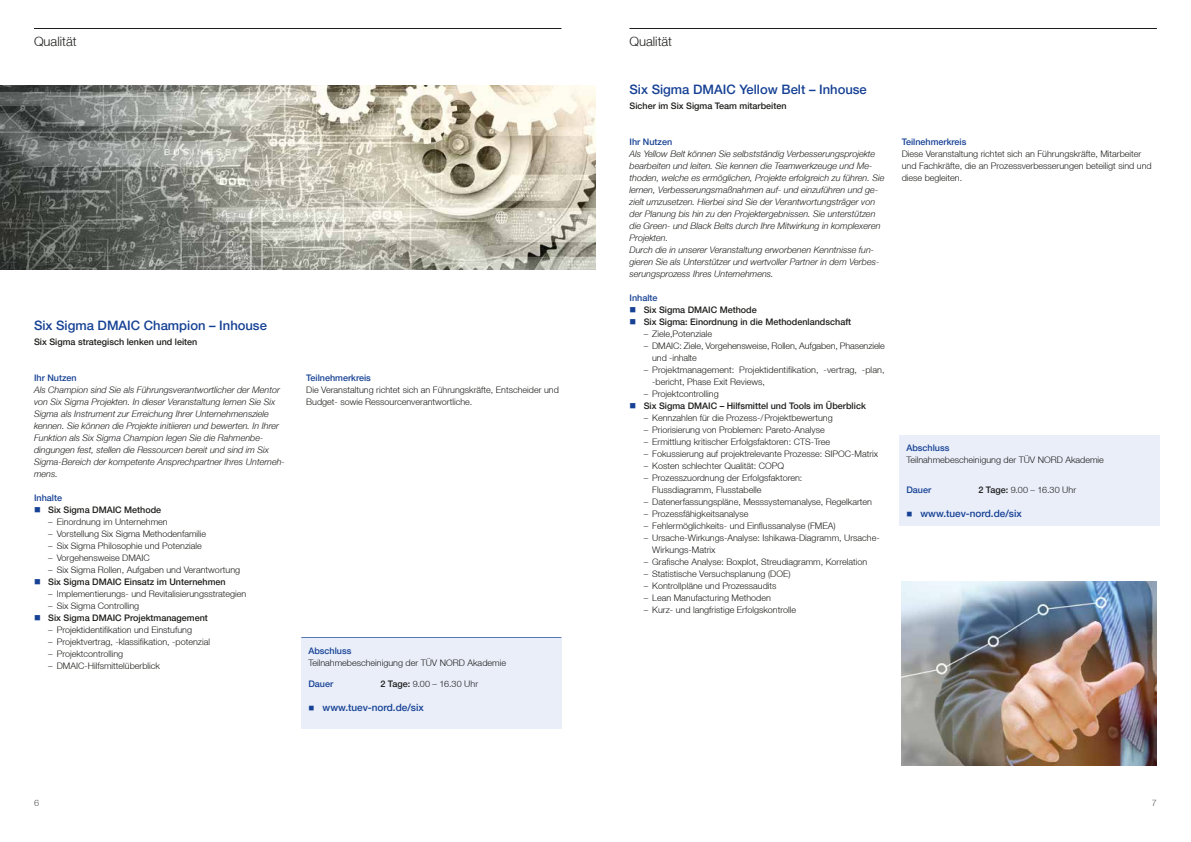
<style>
.page{position:relative;width:1191px;height:842px;background:#fff}
.page>*{position:absolute;margin:0;border:0;box-sizing:border-box;transform-origin:0 0}
.t1{font:500 13px "Helvetica Neue LT";color:#164194}
.t2{font:300 13px "Helvetica Neue LT";color:#1d1d1b}
.t3{font:500 10px "Helvetica Neue LT";color:#164194}
.t4{font:300 9px/12px "Helvetica Neue LT";color:#1d1d1b}
.t5{font:italic 300 9px/12px "Helvetica Neue LT";color:#1d1d1b}
.t6{font:500 9px/12px "Helvetica Neue LT";color:#1d1d1b}
.t7{font:500 9px "Helvetica Neue LT";color:#164194}
.t8{font:300 9px "Helvetica Neue LT";color:#575756}
.s1{font-weight:500}
</style>
<div class="page">
<hr style="left:34px;top:28px;width:527px;height:1px;background:#1d1d1b">
<hr style="left:629px;top:28px;width:528px;height:1px;background:#1d1d1b">
<img style="left:0;top:85px;width:595px;height:184px">
<div style="left:301px;top:638px;width:260px;height:91px;background:#e9eef9"></div>
<img style="left:901px;top:581px;width:256px;height:184px">
<div style="left:899px;top:435px;width:260px;height:91px;background:#e9eef9"></div>
<h1 class="t2" style="left:34px;top:34px;width:44px">Qualität</h1>
<h1 class="t2" style="left:629px;top:34px;width:44px">Qualität</h1>
<h1 class="t1" style="left:34px;top:318px;width:234px">Six Sigma DMAIC Champion – Inhouse</h1>
<p class="t6" style="left:34px;top:336px;width:165px">Six Sigma strategisch lenken und leiten</p>
<p class="t7" style="left:34px;top:372px;width:44px">Ihr Nutzen</p>
<p class="t5" style="left:34px;top:384px;width:252px">Als Champion sind Sie als Führungsverantwortlicher der Mentor von Six Sigma Projekten. In dieser Veranstaltung lernen Sie Six Sigma als Instrument zur Erreichung Ihrer Unternehmensziele kennen. Sie können die Projekte initiieren und bewerten. In Ihrer Funktion als Six Sigma Champion legen Sie die Rahmenbe&shy;dingungen fest, stellen die Ressourcen bereit und sind im Six Sigma-Bereich der kompetente Ansprechpartner Ihres Unterneh&shy;mens.</p>
<p class="t7" style="left:34px;top:492px;width:30px">Inhalte</p>
<p class="t6" style="left:48px;top:504px;width:115px">Six Sigma DMAIC Methode</p>
<p class="t4" style="left:48px;top:516px;width:121px">– Einordnung im Unternehmen</p>
<p class="t4" style="left:48px;top:528px;width:160px">– Vorstellung Six Sigma Methodenfamilie</p>
<p class="t4" style="left:48px;top:540px;width:155px">– Six Sigma Philosophie und Potenziale</p>
<p class="t4" style="left:48px;top:552px;width:103px">– Vorgehensweise DMAIC</p>
<p class="t4" style="left:48px;top:564px;width:193px">– Six Sigma Rollen, Aufgaben und Verantwortung</p>
<p class="t6" style="left:48px;top:576px;width:179px">Six Sigma DMAIC Einsatz im Unternehmen</p>
<p class="t4" style="left:48px;top:588px;width:200px">– Implementierungs- und Revitalisierungsstrategien</p>
<p class="t4" style="left:48px;top:600px;width:93px">– Six Sigma Controlling</p>
<p class="t6" style="left:48px;top:612px;width:161px">Six Sigma DMAIC Projektmanagement</p>
<p class="t4" style="left:48px;top:624px;width:145px">– Projektidentifikation und Einstufung</p>
<p class="t4" style="left:48px;top:636px;width:163px">– Projektvertrag, -klassifikation, -potenzial</p>
<p class="t4" style="left:48px;top:648px;width:77px">– Projektcontrolling</p>
<p class="t4" style="left:48px;top:660px;width:113px">– DMAIC-Hilfsmittelüberblick</p>
<p class="t7" style="left:306px;top:372px;width:66px">Teilnehmerkreis</p>
<p class="t4" style="left:306px;top:384px;width:254px">Die Veranstaltung richtet sich an Führungskräfte, Entscheider und<br>Budget- sowie Ressourcenverantwortliche.</p>
<p class="t7" style="left:308px;top:645px;width:45px">Abschluss</p>
<p class="t4" style="left:308px;top:656px;width:199px">Teilnahmebescheinigung der TÜV NORD Akademie</p>
<p class="t7" style="left:308px;top:678px;width:26px">Dauer</p>
<p class="t4" style="left:380px;top:677px;width:99px"><span class="s1">2 Tage:</span> 9.00 – 16.30 Uhr</p>
<p class="t3" style="left:308px;top:701px;width:117px">■ www.tuev-nord.de/six</p>
<h1 class="t1" style="left:629px;top:82px;width:239px">Six Sigma DMAIC Yellow Belt – Inhouse</h1>
<p class="t6" style="left:629px;top:100px;width:159px">Sicher im Six Sigma Team mitarbeiten</p>
<p class="t7" style="left:629px;top:136px;width:44px">Ihr Nutzen</p>
<p class="t5" style="left:629px;top:148px;width:256px">Als Yellow Belt können Sie selbstständig Verbesserungsprojekte bearbeiten und leiten. Sie kennen die Teamwerkzeuge und Me&shy;thoden, welche es ermöglichen, Projekte erfolgreich zu führen. Sie lernen, Verbesserungsmaßnahmen auf- und einzuführen und ge&shy;zielt umzusetzen. Hierbei sind Sie der Verantwortungsträger von der Planung bis hin zu den Projektergebnissen. Sie unterstützen die Green- und Black Belts durch Ihre Mitwirkung in komplexeren Projekten.<br>Durch die in unserer Veranstaltung erworbenen Kenntnisse fun&shy;gieren Sie als Unterstützer und wertvoller Partner in dem Verbes&shy;serungsprozess Ihres Unternehmens.</p>
<p class="t7" style="left:629px;top:292px;width:30px">Inhalte</p>
<p class="t6" style="left:643px;top:304px;width:209px">Six Sigma DMAIC Methode<br>Six Sigma: Einordnung in die Methodenlandschaft</p>
<p class="t4" style="left:643px;top:328px;width:70px">– Ziele,Potenziale</p>
<p class="t4" style="left:652px;top:340px;width:234px;text-indent:-9px">– DMAIC: Ziele, Vorgehensweise, Rollen, Aufgaben, Phasenziele und -inhalte</p>
<p class="t4" style="left:652px;top:364px;width:234px;text-indent:-9px">– Projektmanagement: Projektidentifikation, -vertrag, -plan, -bericht, Phase Exit Reviews,</p>
<p class="t4" style="left:643px;top:388px;width:77px">– Projektcontrolling</p>
<p class="t6" style="left:643px;top:400px;width:224px">Six Sigma DMAIC – Hilfsmittel und Tools im Überblick</p>
<p class="t4" style="left:643px;top:412px;width:191px">– Kennzahlen für die Prozess-/Projektbewertung</p>
<p class="t4" style="left:643px;top:424px;width:182px">– Priorisierung von Problemen: Pareto-Analyse</p>
<p class="t4" style="left:643px;top:436px;width:188px">– Ermittlung kritischer Erfolgsfaktoren: CTS-Tree</p>
<p class="t4" style="left:643px;top:448px;width:236px">– Fokussierung auf projektrelevante Prozesse: SIPOC-Matrix</p>
<p class="t4" style="left:643px;top:460px;width:142px">– Kosten schlechter Qualität: COPQ</p>
<p class="t4" style="left:652px;top:472px;width:152px;text-indent:-9px">– Prozesszuordnung der Erfolgsfaktoren:<br>Flussdiagramm, Flusstabelle</p>
<p class="t4" style="left:643px;top:496px;width:230px">– Datenerfassungspläne, Messsystemanalyse, Regelkarten</p>
<p class="t4" style="left:643px;top:508px;width:106px">– Prozessfähigkeitsanalyse</p>
<p class="t4" style="left:643px;top:520px;width:193px">– Fehlermöglichkeits- und Einflussanalyse (FMEA)</p>
<p class="t4" style="left:652px;top:532px;width:229px;text-indent:-9px">– Ursache-Wirkungs-Analyse: Ishikawa-Diagramm, Ursache-<br>Wirkungs-Matrix</p>
<p class="t4" style="left:643px;top:556px;width:225px">– Grafische Analyse: Boxplot, Streudiagramm, Korrelation</p>
<p class="t4" style="left:643px;top:568px;width:148px">– Statistische Versuchsplanung (DOE)</p>
<p class="t4" style="left:643px;top:580px;width:134px">– Kontrollpläne und Prozessaudits</p>
<p class="t4" style="left:643px;top:592px;width:129px">– Lean Manufacturing Methoden</p>
<p class="t4" style="left:643px;top:604px;width:154px">– Kurz- und langfristige Erfolgskontrolle</p>
<p class="t7" style="left:901px;top:136px;width:66px">Teilnehmerkreis</p>
<p class="t4" style="left:901px;top:148px;width:251px">Diese Veranstaltung richtet sich an Führungskräfte, Mitarbeiter und Fachkräfte, die an Prozessverbesserungen beteiligt sind und diese begleiten.</p>
<p class="t7" style="left:906px;top:443px;width:45px">Abschluss</p>
<p class="t4" style="left:906px;top:454px;width:199px">Teilnahmebescheinigung der TÜV NORD Akademie</p>
<p class="t7" style="left:906px;top:485px;width:26px">Dauer</p>
<p class="t4" style="left:978px;top:484px;width:99px"><span class="s1">2 Tage:</span> 9.00 – 16.30 Uhr</p>
<p class="t3" style="left:906px;top:508px;width:117px">■ www.tuev-nord.de/six</p>
<p class="t8" style="left:34px;top:797px;width:7px">6</p>
<p class="t8" style="left:1152px;top:797px;width:7px">7</p>
</div>
